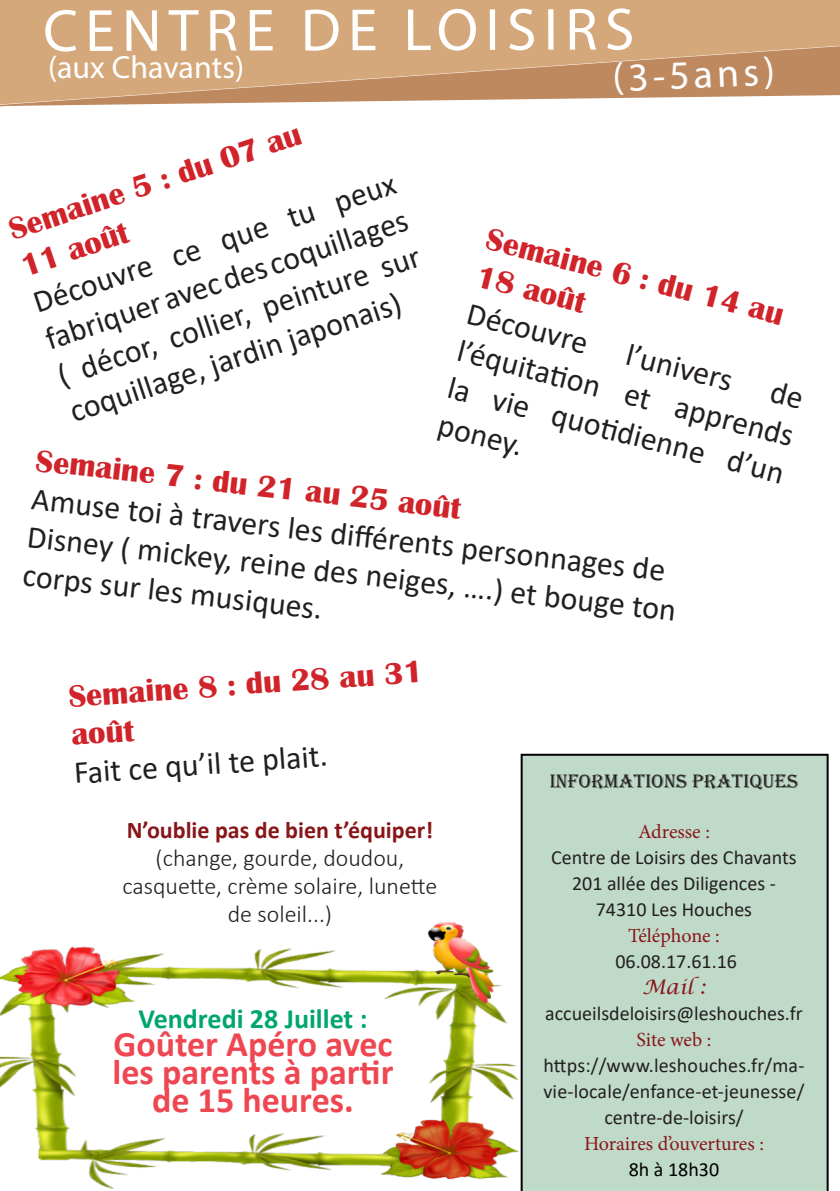
<style>
.page{position:relative;width:840px;height:1191px;background:#fff}
.page>*{position:absolute;margin:0;border:0;box-sizing:border-box;transform-origin:0 0}
.t1{font:60px "Myriad Pro";letter-spacing:.115em;color:#fff}
.t2{font:40px "Myriad Pro";color:#fff}
.t3{font:700 36px/28px "Calibri";color:#ef4752;text-align:center}
.t4{font:32px/39.2px "Calibri";color:#231f20;text-align:justify}
.t5{font:700 32px/37.8px "Britannic";color:#d1232a}
.t6{font:32px "Myriad Pro";letter-spacing:-.005em;color:#fff}
.t7{font:700 28px "Calibri";color:#00a66e}
.t8{font:300 24px/28px "Calibri";color:#231f20;text-align:center}
.t9{font:700 24px "Calibri";color:#881619}
.t10{font:20px/26px "Calibri";color:#231f20;text-align:center}
.t11{font:20px "Minion Pro";letter-spacing:-.005em;color:#881619}
.t12{font:20px "Algerian";color:#231f20}
.t13{font:20px "Calibri";color:#000}
.t14{font:italic 20px "Lucida Calligraphy";color:#881619}
</style>
<div class="page">
<div style="left:0;top:0;width:839px;height:46px;background:#d5a87b"></div>
<svg style="left:0;top:46px;width:839px;height:60px;background:#cfa37c"></svg>
<svg style="left:0;top:105px;width:23px;height:1px"></svg>
<div style="left:520px;top:753px;width:308px;height:438px;background:#c0dac9"></div>
<img style="left:0;top:922px;width:518px;height:266px">
<p class="t1" style="left:43px;top:-7px;width:592px">CENTRE DE LOISIRS</p>
<p class="t6" style="left:48px;top:47px;width:198px">(aux Chavants)</p>
<p class="t2" style="left:611px;top:53px;width:164px;rotate:-2deg">(3-5ans)</p>
<p class="t5" style="left:4px;top:214px;width:308px;rotate:-19deg">Semaine 5 : du 07 au<br>11 août</p>
<p class="t4" style="left:27px;top:286px;width:382px;line-height:38.4px;rotate:-19deg">Découvre ce que tu peux fabriquer avec des coquillages ( décor, collier, peinture sur coquillage, jardin japonais)</p>
<p class="t5" style="left:492px;top:218px;width:308px;line-height:39px;rotate:15deg">Semaine 6 : du 14 au<br>18 août</p>
<p class="t4" style="left:473px;top:292px;width:125px;rotate:15deg">Découvre</p>
<p class="t4" style="left:474px;top:290px;width:348px;text-indent:313px;rotate:15deg">de l’équitati on et apprends la vie quoti dienne d’un poney.</p>
<p class="t4" style="left:631px;top:333px;width:110px;rotate:15deg">l’univers</p>
<p class="t5" style="left:39px;top:440px;width:429px;rotate:7deg">Semaine 7 : du 21 au 25 août</p>
<p class="t4" style="left:35px;top:475px;width:654px;text-align:left;rotate:7deg">Amuse toi à travers les diff érents personnages de<br>Disney ( mickey, reine des neiges, ….) et bouge ton corps sur les musiques.</p>
<p class="t5" style="left:67px;top:677px;width:356px;line-height:38.4px;rotate:-4deg">Semaine 8 : du 28 au 31 août</p>
<p class="t4" style="left:73px;top:752px;width:255px;rotate:-4deg">Fait ce qu’il te plait.</p>
<p class="t9" style="left:127px;top:813px;width:308px">N’oublie pas de bien t’équiper!</p>
<p class="t8" style="left:122px;top:844px;width:316px">(change, gourde, doudou, casquette, crème solaire, lunette de soleil...)</p>
<p class="t7" style="left:138px;top:999px;width:230px">Vendredi 28 Juillet :</p>
<p class="t3" style="left:112px;top:1030px;width:282px">Goûter Apéro avec les parents à partir de 15 heures.</p>
<p class="t12" style="left:549px;top:770px;width:250px">INFORMATIONS PRATIQUES</p>
<p class="t11" style="left:637px;top:818px;width:73px">Adresse :</p>
<p class="t10" style="left:551px;top:843px;width:247px">Centre de Loisirs des Chavants</p>
<p class="t10" style="left:571px;top:869px;width:205px">201 allée des Diligences -</p>
<p class="t10" style="left:595px;top:895px;width:158px">74310 Les Houches</p>
<p class="t11" style="left:627px;top:922px;width:93px">Téléphone :</p>
<p class="t10" style="left:615px;top:947px;width:123px">06.08.17.61.16</p>
<p class="t14" style="left:642px;top:974px;width:64px">Mail :</p>
<p class="t10" style="left:545px;top:999px;width:259px">accueilsdeloisirs@leshouches.fr</p>
<p class="t11" style="left:636px;top:1026px;width:76px">Site web :</p>
<p class="t10" style="left:543px;top:1051px;width:262px">https://www.leshouches.fr/ma&shy;vie-locale/enfance-et-jeunesse/ centre-de-loisirs/</p>
<p class="t11" style="left:583px;top:1130px;width:181px">Horaires d’ouvertures :</p>
<p class="t13" style="left:628px;top:1155px;width:92px">8h à 18h30</p>
</div>
